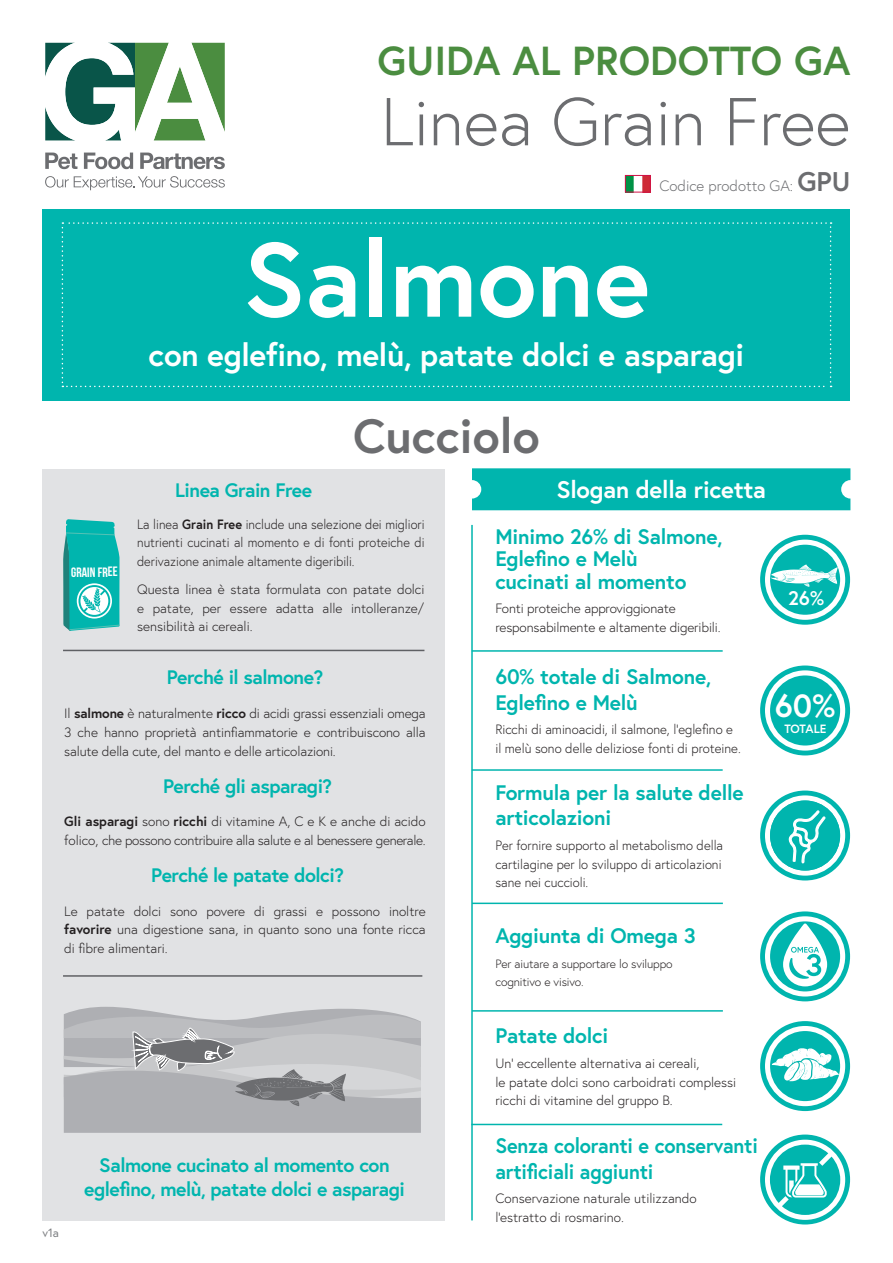
<style>
.page{position:relative;width:893px;height:1263px;background:#fff}
.page>*{position:absolute;margin:0;border:0;box-sizing:border-box;transform-origin:0 0}
.t1{font:700 105px "Europa";color:#fff}
.t2{font:300 67.5px "Europa";color:#6c6d70}
.t3{font:700 48px "Europa";color:#6c6d70}
.t4{font:700 40.5px "Europa";color:#4b8d40}
.t5{font:700 32.1px "Europa";color:#fff}
.t6{font:700 31.5px "Europa";letter-spacing:-.01em;color:#fff}
.t7{font:700 24px "Europa";letter-spacing:-.01em;color:#fff}
.t8{font:700 21px/25.2px "Europa";letter-spacing:-.01em;color:#00b5ae}
.t9{font:700 21px/25.2px "Europa";letter-spacing:-.01em;color:#00b5ae;scale:.95 1}
.t10{font:700 19.65px "Europa";color:#fff}
.t11{font:700 19.5px/23.4px "Europa";letter-spacing:-.025em;color:#00b5ae;text-align:center}
.t12{font:300 15px "Europa";color:#6c6d70}
.t13{font:300 13.5px/18.8px "Europa";color:#231f20}
.t14{font:300 13.5px/18.8px "Europa";color:#231f20;text-align:justify;scale:.94 1}
.t15{font:300 13.5px/18.8px "Europa";letter-spacing:-.025em;color:#231f20}
.t16{font:300 13.5px/18.8px "Europa";color:#231f20;text-align:justify;scale:.96 1}
.t17{font:700 13.5px "Bebas Neue";color:#fff}
.t18{font:300 12px/18.8px "Europa";letter-spacing:-.01em;color:#231f20}
.t19{font:700 12px "Europa";letter-spacing:-.02em;color:#fff}
.t20{font:12px "Europa";color:#808285}
.s1{font-weight:700;font-size:27px}
.s2{font-weight:700}
</style>
<div class="page">
<div style="left:43px;top:468px;width:402px;height:752px;background:#e1e2e4"></div>
<svg style="left:63px;top:519px;width:57px;height:112px"></svg>
<hr style="left:63px;top:650px;width:361px;height:1px;background:#6c6d70">
<hr style="left:63px;top:975px;width:359px;height:2px;background:#6c6d70">
<svg style="left:45px;top:153px;width:32px;height:16px"></svg>
<svg style="left:84px;top:153px;width:49px;height:16px"></svg>
<svg style="left:140px;top:153px;width:85px;height:16px"></svg>
<svg style="left:45px;top:43px;width:180px;height:97px"></svg>
<svg style="left:45px;top:176px;width:180px;height:14px"></svg>
<div style="left:43px;top:209px;width:807px;height:191px;background:#00b5ae"></div>
<svg style="left:62px;top:222px;width:770px;height:165px"></svg>
<hr style="left:471px;top:525px;width:2px;height:695px;background:#00b5ae">
<hr style="left:472px;top:650px;width:251px;height:2px;background:#00b5ae">
<hr style="left:472px;top:769px;width:251px;height:2px;background:#00b5ae">
<hr style="left:472px;top:902px;width:251px;height:2px;background:#00b5ae">
<hr style="left:472px;top:1010px;width:251px;height:2px;background:#00b5ae">
<svg style="left:760px;top:665px;width:90px;height:90px;fill:#00b5ae"></svg>
<div style="left:767px;top:673px;width:76px;height:75px;background:#00b5ae;border-radius:50%"></div>
<div style="left:765px;top:670px;width:80px;height:81px;border:5px solid #fff;border-radius:50%"></div>
<svg style="left:760px;top:1134px;width:90px;height:90px"></svg>
<svg style="left:765px;top:1140px;width:80px;height:80px"></svg>
<hr style="left:471px;top:1124px;width:251px;height:1px;background:#00b5ae">
<svg style="left:760px;top:911px;width:90px;height:90px;fill:#00b5ae"></svg>
<svg style="left:767px;top:919px;width:76px;height:75px"></svg>
<div style="left:765px;top:916px;width:80px;height:80px;border:5px solid #fff;border-radius:50%"></div>
<svg style="left:783px;top:923px;width:44px;height:63px"></svg>
<div style="left:472px;top:468px;width:378px;height:42px;background:#00b5ae"></div>
<svg style="left:760px;top:535px;width:90px;height:90px;fill:#00b5ae"></svg>
<svg style="left:767px;top:542px;width:76px;height:75px;fill:#00b5ae"></svg>
<div style="left:765px;top:540px;width:80px;height:80px;border:5px solid #fff;border-radius:50%"></div>
<svg style="left:770px;top:564px;width:68px;height:23px"></svg>
<svg style="left:760px;top:790px;width:90px;height:90px;fill:#00b5ae"></svg>
<div style="left:765px;top:795px;width:80px;height:81px;border:5px solid #fff;border-radius:50%"></div>
<div style="left:770px;top:800px;width:70px;height:70px;background:#00b5ae;border-radius:50%"></div>
<svg style="left:788px;top:810px;width:38px;height:71px"></svg>
<svg style="left:760px;top:1021px;width:90px;height:90px;fill:#00b5ae"></svg>
<div style="left:765px;top:1026px;width:80px;height:80px;border:5px solid #fff;border-radius:50%"></div>
<svg style="left:772px;top:1048px;width:67px;height:33px"></svg>
<svg style="left:64px;top:1006px;width:357px;height:127px"></svg>
<img style="left:627px;top:177px;width:21px;height:13px">
<div style="left:625px;top:175px;width:25px;height:17px;border:1px solid #d11247"></div>
<h3 class="t4" style="left:378px;top:33px;width:474px">GUIDA AL PRODOTTO GA</h3>
<h2 class="t2" style="left:381px;top:80px;width:471px">Linea Grain Free</h2>
<p class="t12" style="left:659px;top:177px;width:193px">Codice prodotto GA: <span class="s1">GPU</span></p>
<h1 class="t1" style="left:243px;top:208px;width:409px">Salmone</h1>
<h3 class="t6" style="left:149px;top:334px;width:597px">con eglefino, melù, patate dolci e asparagi</h3>
<p class="t17" style="left:71px;top:565px;width:48px;rotate:-1deg">GRAIN FREE</p>
<h3 class="t3" style="left:353px;top:403px;width:188px">Cucciolo</h3>
<h3 class="t11" style="left:175px;top:478px;width:138px">Linea Grain Free</h3>
<p class="t14" style="left:137px;top:514px;width:307px">La linea <span class="s2">Grain Free</span> include una selezione dei migliori nutrienti cucinati al momento e di fonti proteiche di derivazione animale altamente digeribili.</p>
<p class="t13" style="left:137px;top:579px;width:289px;text-align:justify">Questa linea è stata formulata con patate dolci e patate, per essere adatta alle intolleranze/ sensibilità ai cereali.</p>
<h3 class="t7" style="left:556px;top:473px;width:211px">Slogan della ricetta</h3>
<h3 class="t8" style="left:495px;top:524px;width:229px;line-height:22.5px">Minimo 26% di Salmone,<br>Eglefino e Melù<br>cucinati al momento</h3>
<p class="t13" style="left:495px;top:599px;width:227px">Fonti proteiche approviggionate responsabilmente e altamente digeribili.</p>
<h3 class="t10" style="left:788px;top:585px;width:38px">26%</h3>
<h3 class="t11" style="left:167px;top:665px;width:158px">Perché il salmone?</h3>
<p class="t13" style="left:64px;top:704px;width:363px;text-align:justify">Il <span class="s2">salmone</span> è naturalmente <span class="s2">ricco</span> di acidi grassi essenziali omega 3 che hanno proprietà antinfiammatorie e contribuiscono alla salute della cute, del manto e delle articolazioni.</p>
<h3 class="t11" style="left:163px;top:774px;width:171px">Perché gli asparagi?</h3>
<p class="t15" style="left:64px;top:812px;width:363px"><span class="s2">Gli asparagi</span> sono <span class="s2">ricchi</span> di vitamine A, C e K e anche di acido folico, che possono contribuire alla salute e al benessere generale.</p>
<h3 class="t11" style="left:151px;top:863px;width:194px">Perché le patate dolci?</h3>
<p class="t13" style="left:64px;top:901px;width:363px;text-align:justify">Le patate dolci sono povere di grassi e possono inoltre <span class="s2">favorire</span> una digestione sana, in quanto sono una fonte ricca di fibre alimentari.</p>
<h3 class="t8" style="left:495px;top:664px;width:217px">60% totale di Salmone,<br>Eglefino e Melù</h3>
<p class="t13" style="left:495px;top:720px;width:247px">Ricchi di aminoacidi, il salmone, l’eglefino e il melù sono delle deliziose fonti di proteine.</p>
<h3 class="t8" style="left:495px;top:779px;width:250px">Formula per la salute delle articolazioni</h3>
<p class="t16" style="left:495px;top:836px;width:239px">Per fornire supporto al metabolismo della cartilagine per lo sviluppo di articolazioni sane nei cuccioli.</p>
<h3 class="t8" style="left:495px;top:922px;width:202px">Aggiunta di Omega 3</h3>
<p class="t18" style="left:495px;top:954px;width:179px">Per aiutare a supportare lo sviluppo cognitivo e visivo.</p>
<h3 class="t5" style="left:775px;top:684px;width:62px">60%</h3>
<p class="t19" style="left:784px;top:721px;width:43px">TOTALE</p>
<p class="t20" style="left:43px;top:1225px;width:18px">v1a</p>
<h3 class="t11" style="left:84px;top:1153px;width:322px">Salmone cucinato al momento con eglefino, melù, patate dolci e asparagi</h3>
<h3 class="t8" style="left:495px;top:1022px;width:114px">Patate dolci</h3>
<p class="t13" style="left:495px;top:1054px;width:242px">Un' eccellente alternativa ai cereali,<br>le patate dolci sono carboidrati complessi ricchi di vitamine del gruppo B.</p>
<h3 class="t9" style="left:495px;top:1133px;width:278px">Senza coloranti e conservanti artificiali aggiunti</h3>
<p class="t13" style="left:495px;top:1189px;width:203px">Conservazione naturale utilizzando l'estratto di rosmarino.</p>
</div>
